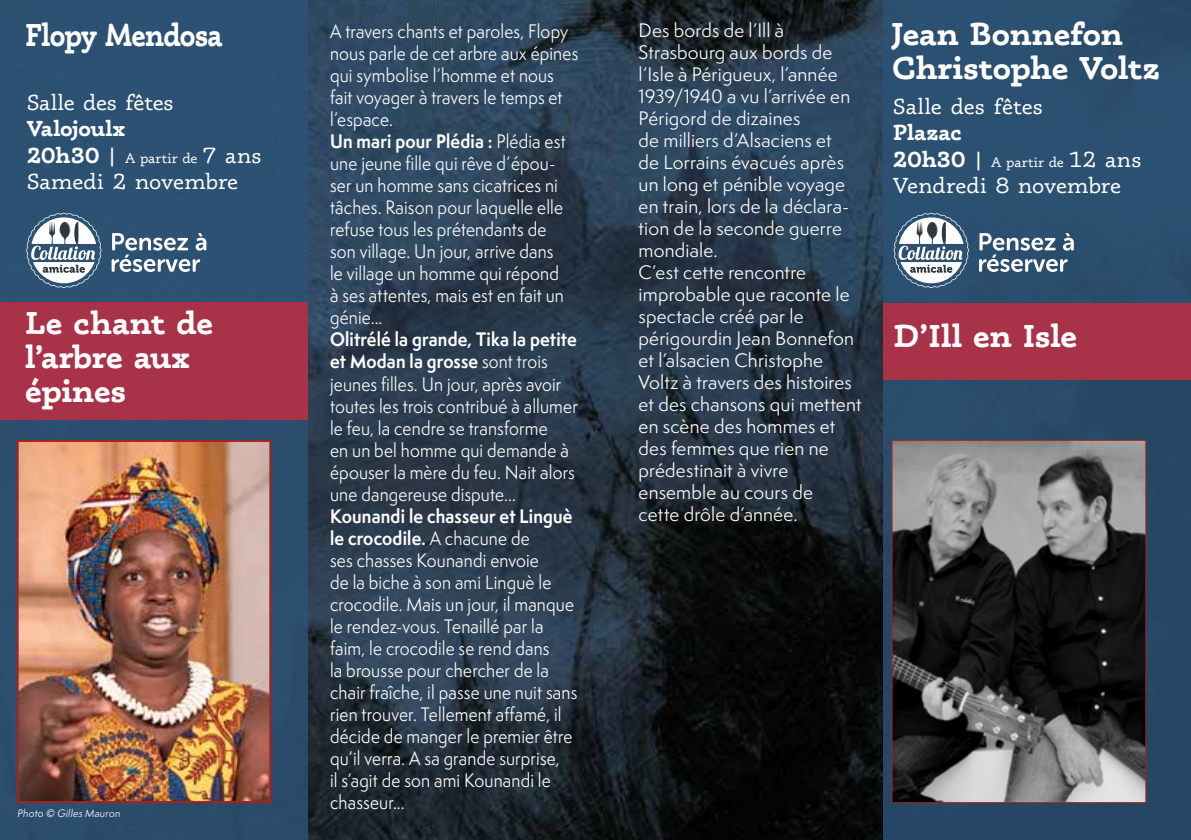
<style>
.page{position:relative;width:1191px;height:840px;background:#fff}
.page>*{position:absolute;margin:0;border:0;box-sizing:border-box;transform-origin:0 0}
.t1{font:700 32px/34px "Phoreus Cherokee";color:#fff}
.t2{font:700 32px "Phoreus Cherokee";color:#fff;scale:.86 1}
.t3{font:22px "Phoreus Cherokee";color:#fff}
.t4{font:700 22px "Phoreus Cherokee";letter-spacing:.005em;color:#fff}
.t5{font:18px/22px "Semplicita Pro";letter-spacing:.01em;color:#fff;scale:.91 1}
.t6{font:18px/22px "Semplicita Pro";letter-spacing:.01em;color:#fff}
.t7{font:14px "Phoreus Cherokee";letter-spacing:.005em;color:#fff}
.t8{font:italic 10px "Semplicita Pro";letter-spacing:.02em;color:#fff}
.s1{font-weight:700;font-size:22px}
.s2{font-size:22px}
.s3{font-weight:700}
</style>
<div class="page">
<img style="left:307px;top:0;width:576px;height:839px">
<div style="left:883px;top:0;width:308px;height:839px;background:#2c5274"></div>
<div style="left:0;top:0;width:307px;height:839px;background:#2c5274"></div>
<div style="left:0;top:302px;width:308px;height:118px;background:#a83248"></div>
<div style="left:883px;top:302px;width:308px;height:77px;background:#a83248"></div>
<img style="left:20px;top:442px;width:248px;height:357px">
<div style="left:17px;top:439px;width:254px;height:363px;border:2px solid #a5231e"></div>
<img style="left:893px;top:441px;width:251px;height:359px">
<div style="left:891px;top:439px;width:255px;height:363px;border:1px solid #a5231e"></div>
<svg style="left:26px;top:213px;width:75px;height:75px"></svg>
<svg style="left:112px;top:233px;width:94px;height:39px"></svg>
<svg style="left:893px;top:213px;width:75px;height:75px"></svg>
<svg style="left:979px;top:233px;width:94px;height:39px"></svg>
<h1 class="t2" style="left:25px;top:15px;width:230px">Flopy Mendosa</h1>
<p class="t3" style="left:27px;top:89px;width:148px">Salle des fêtes</p>
<p class="t4" style="left:27px;top:115px;width:99px">Valojoulx</p>
<p class="t7" style="left:27px;top:150px;width:236px"><span class="s1">20h30</span> <span class="s2">|</span> A partir de <span class="s2">7 ans</span></p>
<p class="t3" style="left:27px;top:169px;width:213px">Samedi 2 novembre</p>
<h1 class="t1" style="left:25px;top:305px;width:189px">Le chant de l’arbre aux épines</h1>
<p class="t8" style="left:18px;top:805px;width:104px">Photo © Gilles Mauron</p>
<p class="t5" style="left:330px;top:20px;width:274px">A travers chants et paroles, Flopy nous parle de cet arbre aux épines qui symbolise l’homme et nous fait voyager à travers le temps et l’espace.<br><span class="s3">Un mari pour Plédia :</span> Plédia est une jeune fille qui rêve d’épou&shy;ser un homme sans cicatrices ni tâches. Raison pour laquelle elle refuse tous les prétendants de<br>son village. Un jour, arrive dans<br>le village un homme qui répond<br>à ses attentes, mais est en fait un génie...</p>
<p class="t5" style="left:330px;top:328px;width:274px"><span class="s3">Olitrélé la grande, Tika la petite et Modan la grosse</span> sont trois jeunes filles. Un jour, après avoir toutes les trois contribué à allumer le feu, la cendre se transforme<br>en un bel homme qui demande à épouser la mère du feu. Nait alors une dangereuse dispute…</p>
<p class="t5" style="left:330px;top:504px;width:273px"><span class="s3">Kounandi le chasseur et Linguè le crocodile.</span> A chacune de<br>ses chasses Kounandi envoie<br>de la biche à son ami Linguè le crocodile. Mais un jour, il manque le rendez-vous. Tenaillé par la faim, le crocodile se rend dans<br>la brousse pour chercher de la chair fraîche, il passe une nuit sans rien trouver. Tellement affamé, il décide de manger le premier être qu’il verra. A sa grande surprise,<br>il s’agit de son ami Kounandi le chasseur...</p>
<p class="t6" style="left:638px;top:19px;width:224px">Des bords de l’Ill à<br>Strasbourg aux bords de l’Isle à Périgueux, l’année<br>1939/1940 a vu l’arrivée en<br>Périgord de dizaines<br>de milliers d’Alsaciens et<br>de Lorrains évacués après un long et pénible voyage en train, lors de la déclara&shy;tion de la seconde guerre mondiale.<br>C’est cette rencontre improbable que raconte le spectacle créé par le périgourdin Jean Bonnefon et l’alsacien Christophe<br>Voltz à travers des histoires et des chansons qui mettent en scène des hommes et des femmes que rien ne prédestinait à vivre ensemble au cours de<br>cette drôle d’année.</p>
<h1 class="t1" style="left:892px;top:16px;width:269px">Jean Bonnefon<br>Christophe Voltz</h1>
<p class="t3" style="left:893px;top:94px;width:151px">Salle des fêtes</p>
<p class="t4" style="left:893px;top:119px;width:70px">Plazac</p>
<p class="t7" style="left:893px;top:154px;width:250px"><span class="s1">20h30</span> <span class="s2">|</span> A partir de <span class="s2">12 ans</span></p>
<p class="t3" style="left:893px;top:173px;width:230px">Vendredi 8 novembre</p>
<h1 class="t1" style="left:893px;top:318px;width:185px">D’Ill en Isle</h1>
</div>
